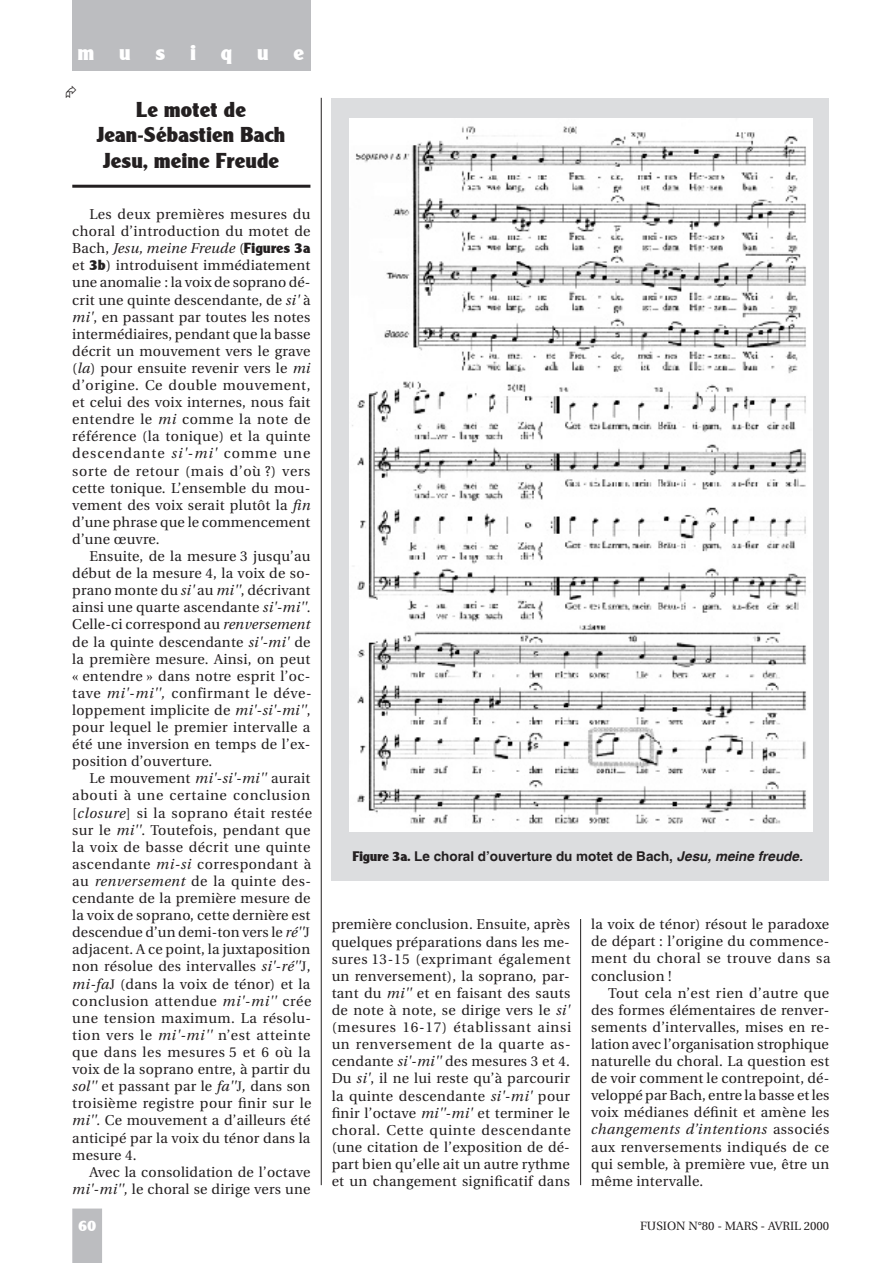
<style>
.page{position:relative;width:893px;height:1263px;background:#fff}
.page>*{position:absolute;margin:0;border:0;box-sizing:border-box;transform-origin:0 0}
.t1{font:21px/25.2px "Clear Black DB Normal";letter-spacing:.015em;color:#231f20;text-align:center}
.t2{font:21px "Clear Black DB Normal";letter-spacing:1.195em;color:#fff}
.t3{font:15px "Clear Black DB Normal";color:#fff}
.t4{font:14.25px/17.1px "Utopia";letter-spacing:.015em;color:#231f20;text-align:justify}
.t5{font:700 13.5px "Helvetica";color:#231f20}
.t6{font:12px "Utopia";color:#231f20}
.s1{font-style:italic}
.s2{font-family:"Clear Black DB Normal"}
.s3{font-family:"Clear Black DB Normal";font-weight:400}
</style>
<div class="page">
<div style="left:72px;top:0;width:238px;height:71px;background:#bcbdc0"></div>
<hr style="left:321px;top:98px;width:1px;height:1087px;background:#231f20">
<hr style="left:580px;top:98px;width:1px;height:1087px;background:#231f20">
<div style="left:72px;top:1208px;width:30px;height:55px;background:#bcbdc0"></div>
<div style="left:532px;top:68px;width:127px;height:850px;background:#fff"></div>
<div style="left:332px;top:98px;width:497px;height:782px;background:#dcdddf"></div>
<hr style="left:72px;top:185px;width:238px;height:3px;background:#231f20">
<img style="left:350px;top:119px;width:463px;height:713px">
<h1 class="t2" style="left:78px;top:40px;width:227px">musique</h1>
<h1 class="t1" style="left:97px;top:97px;width:190px">Le motet de<br>Jean-Sébastien Bach<br>Jesu, meine Freude</h1>
<p class="t4" style="left:72px;top:206px;width:240px;text-indent:17px">Les deux premières mesures du choral d’introduction du motet de Bach, <span class="s1">Jesu, meine Freude</span> (<span class="s2">Figures 3a </span>et <span class="s2">3b</span>) introduisent immédiatement une anomalie : la voix de soprano dé&shy;crit une quinte descendante, de <span class="s1">si'</span> à <span class="s1">mi'</span>, en passant par toutes les notes intermédiaires, pendant que la basse décrit un mouvement vers le grave (<span class="s1">la</span>) pour ensuite revenir vers le <span class="s1">mi </span>d’origine. Ce double mouvement, et celui des voix internes, nous fait entendre le <span class="s1">mi</span> comme la note de référence (la tonique) et la quinte descendante <span class="s1">si'</span>-<span class="s1">mi'</span> comme une sorte de retour (mais d’où ?) vers cette tonique. L’ensemble du mou&shy;vement des voix serait plutôt la <span class="s1">fin </span>d’une phrase que le commencement d’une œuvre.</p>
<p class="t4" style="left:72px;top:548px;width:241px;text-indent:17px">Ensuite, de la mesure 3 jusqu’au début de la mesure 4, la voix de so&shy;prano monte du <span class="s1">si'</span> au <span class="s1">mi''</span>, décrivant ainsi une quarte ascendante <span class="s1">si'-mi''.<br></span>Celle-ci correspond au <span class="s1">renversement </span>de la quinte descendante <span class="s1">si'-mi'</span> de la première mesure. Ainsi, on peut « entendre » dans notre esprit l’oc&shy;tave <span class="s1">mi'-mi'',</span> confirmant le déve&shy;loppement implicite de <span class="s1">mi'-si'-mi''</span>, pour lequel le premier intervalle a été une inversion en temps de l’ex&shy;position d’ouverture.</p>
<p class="t4" style="left:72px;top:770px;width:241px;text-align:left;text-indent:17px">Le mouvement <span class="s1">mi'-si'-mi''</span> aurait abouti à une certaine conclusion [<span class="s1">closure</span>] si la soprano était restée sur le <span class="s1">mi''</span>. Toutefois, pendant que la voix de basse décrit une quinte ascendante <span class="s1">mi-si</span> correspondant à au <span class="s1">renversement</span> de la quinte des&shy;cendante de la première mesure de la voix de soprano, cette dernière est descendue d’un demi-ton vers le <span class="s1">ré'' </span>adjacent. A ce point, la juxtaposition non résolue des intervalles <span class="s1">si'-ré''</span> , <span class="s1">mi-fa</span> (dans la voix de ténor) et la conclusion attendue <span class="s1">mi'-mi''</span> crée une tension maximum. La résolu&shy;tion vers le <span class="s1">mi'-mi''</span> n’est atteinte que dans les mesures 5 et 6 où la voix de la soprano entre, à partir du <span class="s1">sol''</span> et passant par le <span class="s1">fa'' ,</span> dans son troisième registre pour finir sur le <span class="s1">mi''.</span> Ce mouvement a d’ailleurs été anticipé par la voix du ténor dans la mesure 4.</p>
<p class="t4" style="left:72px;top:1163px;width:240px;text-align:right">Avec la consolidation de l’octave <span class="s1">mi'-mi'',</span> le choral se dirige vers une</p>
<p class="t5" style="left:353px;top:848px;width:451px"><span class="s3">Figure 3a.</span> Le choral d’ouverture du motet de Bach, <span class="s1">Jesu, meine freude.</span></p>
<p class="t4" style="left:332px;top:916px;width:241px">première conclusion. Ensuite, après quelques préparations dans les me&shy;sures 13-15 (exprimant également un renversement), la soprano, par&shy;tant du <span class="s1">mi''</span> et en faisant des sauts de note à note, se dirige vers le <span class="s1">si' </span>(mesures 16-17) établissant ainsi un renversement de la quarte as&shy;cendante <span class="s1">si'-mi''</span> des mesures 3 et 4.<br>Du <span class="s1">si'</span>, il ne lui reste qu’à parcourir la quinte descendante <span class="s1">si'-mi'</span> pour finir l’octave <span class="s1">mi''-mi'</span> et terminer le choral. Cette quinte descendante (une citation de l’exposition de dé&shy;part bien qu’elle ait un autre rythme et un changement significatif dans</p>
<p class="t4" style="left:591px;top:916px;width:241px">la voix de ténor) résout le paradoxe de départ : l’origine du commence&shy;ment du choral se trouve dans sa conclusion !</p>
<p class="t4" style="left:591px;top:984px;width:240px;text-indent:17px">Tout cela n’est rien d’autre que des formes élémentaires de renver&shy;sements d’intervalles, mises en re&shy;lation avec l’organisation strophique naturelle du choral. La question est de voir comment le contrepoint, dé&shy;veloppé par Bach, entre la basse et les voix médianes définit et amène les <span class="s1">changements d’intentions</span> associés aux renversements indiqués de ce qui semble, à première vue, être un même intervalle.</p>
<p class="t3" style="left:78px;top:1217px;width:19px">60</p>
<p class="t6" style="left:640px;top:1219px;width:191px">FUSION N°80 - MARS - AVRIL 2000</p>
</div>
